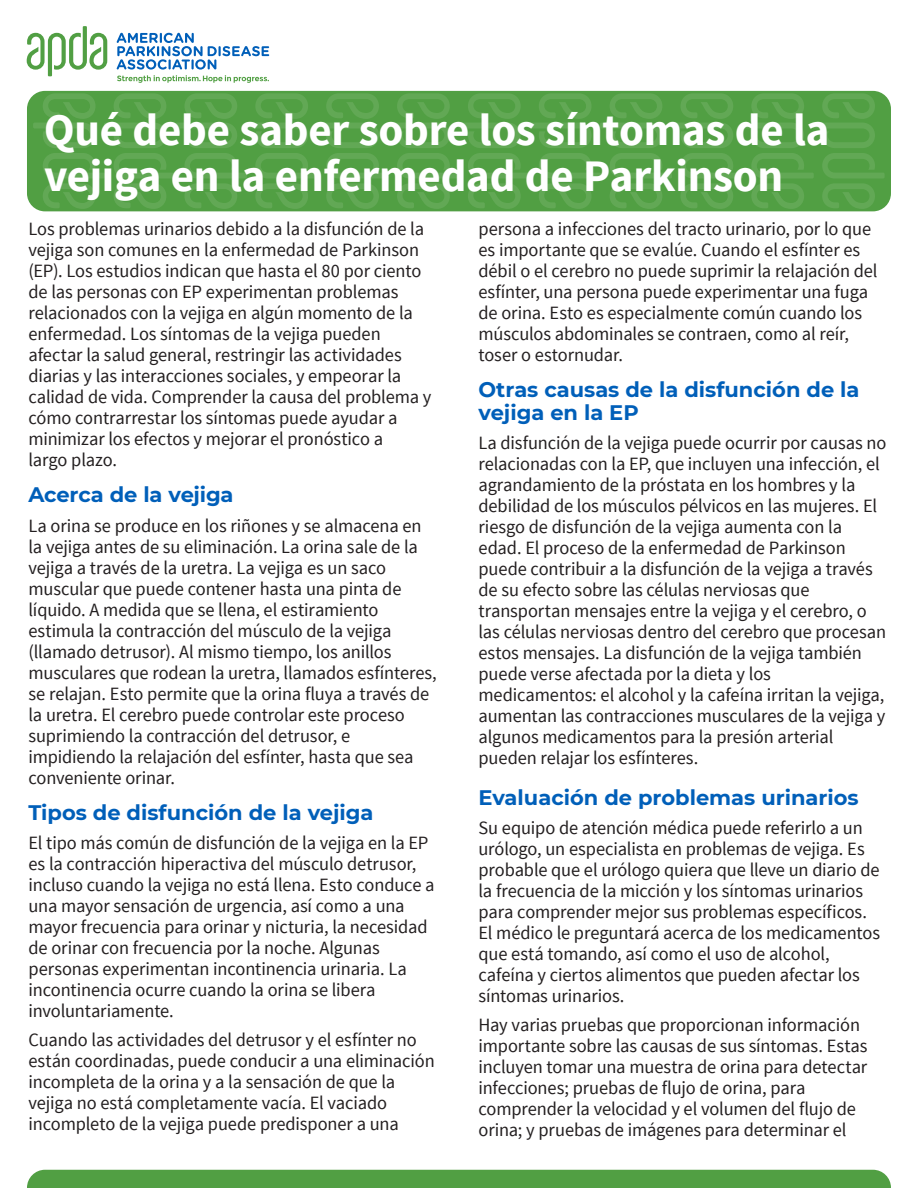
<style>
.page{position:relative;width:918px;height:1188px;background:#fff}
.page>*{position:absolute;margin:0;border:0;box-sizing:border-box;transform-origin:0 0}
.t1{font:700 45px/46.5px "Source Sans Pro";letter-spacing:-.005em;color:#fff}
.Subhead_15_16{font:700 21px/22.5px "Montserrat";color:#005fb9}
.Lead-in_Text_12_75_14_5{font:18.75px/21px "Source Sans Pro";letter-spacing:-.005em;color:#231f20}
</style>
<div class="page">
<div style="left:27px;top:91px;width:864px;height:120px;background:#519f43;border-radius:18px"></div>
<div style="left:27px;top:1170px;width:864px;height:18px;background:#519f43"></div>
<svg style="left:117px;top:33px;width:152px;height:50px"></svg>
<svg style="left:27px;top:26px;width:80px;height:50px"></svg>
<svg style="left:33px;top:93px;width:852px;height:116px"></svg>
<h1 class="t1" style="left:44px;top:108px;width:787px">Qué debe saber sobre los síntomas de la vejiga en la enfermedad de Parkinson</h1>
<p class="Lead-in_Text_12_75_14_5" style="left:28px;top:219px;width:404px">Los problemas urinarios debido a la disfunción de la vejiga son comunes en la enfermedad de Parkinson (EP). Los estudios indican que hasta el 80 por ciento de las personas con EP experimentan problemas relacionados con la vejiga en algún momento de la enfermedad. Los síntomas de la vejiga pueden afectar la salud general, restringir las actividades diarias y las interacciones sociales, y empeorar la calidad de vida. Comprender la causa del problema y cómo contrarrestar los síntomas puede ayudar a minimizar los efectos y mejorar el pronóstico a<br>largo plazo.</p>
<p class="Subhead_15_16" style="left:28px;top:483px;width:207px">Acerca de la vejiga</p>
<p class="Lead-in_Text_12_75_14_5" style="left:28px;top:515px;width:410px">La orina se produce en los riñones y se almacena en la vejiga antes de su eliminación. La orina sale de la vejiga a través de la uretra. La vejiga es un saco muscular que puede contener hasta una pinta de líquido. A medida que se llena, el estiramiento estimula la contracción del músculo de la vejiga (llamado detrusor). Al mismo tiempo, los anillos musculares que rodean la uretra, llamados esfínteres, se relajan. Esto permite que la orina fluya a través de la uretra. El cerebro puede controlar este proceso suprimiendo la contracción del detrusor, e impidiendo la relajación del esfínter, hasta que sea conveniente orinar.</p>
<p class="Subhead_15_16" style="left:28px;top:800px;width:347px">Tipos de disfunción de la vejiga</p>
<p class="Lead-in_Text_12_75_14_5" style="left:28px;top:832px;width:408px">El tipo más común de disfunción de la vejiga en la EP es la contracción hiperactiva del músculo detrusor, incluso cuando la vejiga no está llena. Esto conduce a una mayor sensación de urgencia, así como a una mayor frecuencia para orinar y nicturia, la necesidad de orinar con frecuencia por la noche. Algunas personas experimentan incontinencia urinaria. La incontinencia ocurre cuando la orina se libera involuntariamente.</p>
<p class="Lead-in_Text_12_75_14_5" style="left:28px;top:1029px;width:408px">Cuando las actividades del detrusor y el esfínter no están coordinadas, puede conducir a una eliminación incompleta de la orina y a la sensación de que la vejiga no está completamente vacía. El vaciado incompleto de la vejiga puede predisponer a una</p>
<p class="Lead-in_Text_12_75_14_5" style="left:478px;top:219px;width:401px">persona a infecciones del tracto urinario, por lo que es importante que se evalúe. Cuando el esfínter es débil o el cerebro no puede suprimir la relajación del esfínter, una persona puede experimentar una fuga de orina. Esto es especialmente común cuando los músculos abdominales se contraen, como al reír, toser o estornudar.</p>
<p class="Subhead_15_16" style="left:478px;top:378px;width:382px">Otras causas de la disfunción de la vejiga en la EP</p>
<p class="Lead-in_Text_12_75_14_5" style="left:478px;top:433px;width:409px">La disfunción de la vejiga puede ocurrir por causas no relacionadas con la EP, que incluyen una infección, el agrandamiento de la próstata en los hombres y la debilidad de los músculos pélvicos en las mujeres. El riesgo de disfunción de la vejiga aumenta con la edad. El proceso de la enfermedad de Parkinson puede contribuir a la disfunción de la vejiga a través de su efecto sobre las células nerviosas que transportan mensajes entre la vejiga y el cerebro, o las células nerviosas dentro del cerebro que procesan estos mensajes. La disfunción de la vejiga también puede verse afectada por la dieta y los medicamentos: el alcohol y la cafeína irritan la vejiga, aumentan las contracciones musculares de la vejiga y algunos medicamentos para la presión arterial pueden relajar los esfínteres.</p>
<p class="Subhead_15_16" style="left:478px;top:785px;width:382px">Evaluación de problemas urinarios</p>
<p class="Lead-in_Text_12_75_14_5" style="left:478px;top:817px;width:403px">Su equipo de atención médica puede referirlo a un urólogo, un especialista en problemas de vejiga. Es probable que el urólogo quiera que lleve un diario de la frecuencia de la micción y los síntomas urinarios para comprender mejor sus problemas específicos.<br>El médico le preguntará acerca de los medicamentos que está tomando, así como el uso de alcohol, cafeína y ciertos alimentos que pueden afectar los síntomas urinarios.</p>
<p class="Lead-in_Text_12_75_14_5" style="left:478px;top:1014px;width:391px">Hay varias pruebas que proporcionan información importante sobre las causas de sus síntomas. Estas incluyen tomar una muestra de orina para detectar infecciones; pruebas de flujo de orina, para comprender la velocidad y el volumen del flujo de orina; y pruebas de imágenes para determinar el</p>
</div>
